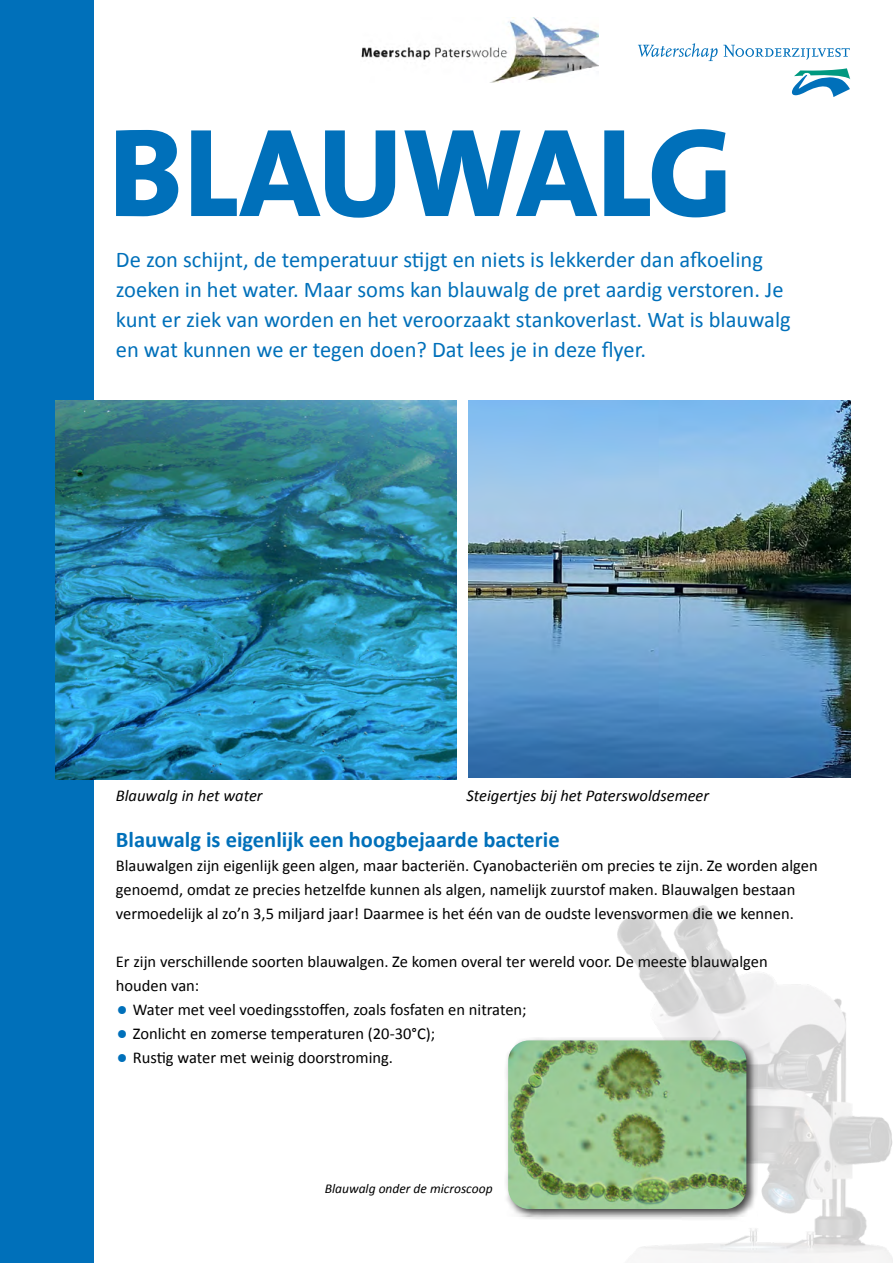
<style>
.page{position:relative;width:893px;height:1263px;background:#fff}
.page>*{position:absolute;margin:0;border:0;box-sizing:border-box;transform-origin:0 0}
.t1{font:800 126.75px "The Sans";letter-spacing:-.005em;color:#0070ba}
.Alineatekst{font:22.5px/30px "Calibri";color:#0070ba}
.t2{font:700 22.5px "Calibri";color:#0070ba}
.t3{font:16.5px/24px "Calibri";color:#000}
.t4{font:italic 16.5px "Calibri";color:#000}
.t5{font:italic 13.5px "Calibri";color:#000}
.s1{font-size:25.5px;color:#0070ba}
</style>
<div class="page">
<div style="left:0;top:0;width:94px;height:1263px;background:#0070ba"></div>
<svg style="left:638px;top:43px;width:212px;height:18px"></svg>
<svg style="left:791px;top:68px;width:59px;height:29px"></svg>
<img style="left:56px;top:401px;width:401px;height:378px">
<img style="left:468px;top:401px;width:382px;height:377px">
<img style="left:618px;top:905px;width:275px;height:358px">
<div style="left:505px;top:1037px;width:253px;height:184px;background:#000;opacity:.75"></div>
<img style="left:508px;top:1040px;width:238px;height:169px">
<img style="left:361px;top:17px;width:237px;height:66px">
<h1 class="t1" style="left:108px;top:66px;width:626px">BLAUWALG</h1>
<p class="Alineatekst" style="left:116px;top:245px;width:676px">De zon schijnt, de temperatuur stijgt en niets is lekkerder dan afkoeling zoeken in het water. Maar soms kan blauwalg de pret aardig verstoren. Je kunt er ziek van worden en het veroorzaakt stankoverlast. Wat is blauwalg en wat kunnen we er tegen doen? Dat lees je in deze flyer.</p>
<p class="t4" style="left:116px;top:784px;width:148px">Blauwalg in het water</p>
<p class="t4" style="left:466px;top:784px;width:244px">Steigertjes bij het Paterswoldsemeer</p>
<h2 class="t2" style="left:116px;top:825px;width:445px">Blauwalg is eigenlijk een hoogbejaarde bacterie</h2>
<p class="t3" style="left:116px;top:854px;width:703px">Blauwalgen zijn eigenlijk geen algen, maar bacteriën. Cyanobacteriën om precies te zijn. Ze worden algen genoemd, omdat ze precies hetzelfde kunnen als algen, namelijk zuurstof maken. Blauwalgen bestaan</p>
<p class="t3" style="left:116px;top:902px;width:680px">vermoedelijk al zo’n 3,5 miljard jaar! Daarmee is het één van de oudste levensvormen die we kennen.</p>
<p class="t3" style="left:116px;top:950px;width:653px">Er zijn verschillende soorten blauwalgen. Ze komen overal ter wereld voor. De meeste blauwalgen</p>
<p class="t3" style="left:116px;top:974px;width:85px">houden van:</p>
<p class="t3" style="left:116px;top:998px;width:412px"><span class="s1">•</span> Water met veel voedingsstoffen, zoals fosfaten en nitraten;</p>
<p class="t3" style="left:116px;top:1022px;width:321px"><span class="s1">•</span> Zonlicht en zomerse temperaturen (20-30°C);</p>
<p class="t3" style="left:116px;top:1046px;width:279px"><span class="s1">•</span> Rustig water met weinig doorstroming.</p>
<p class="t5" style="left:325px;top:1179px;width:169px">Blauwalg onder de microscoop</p>
</div>
